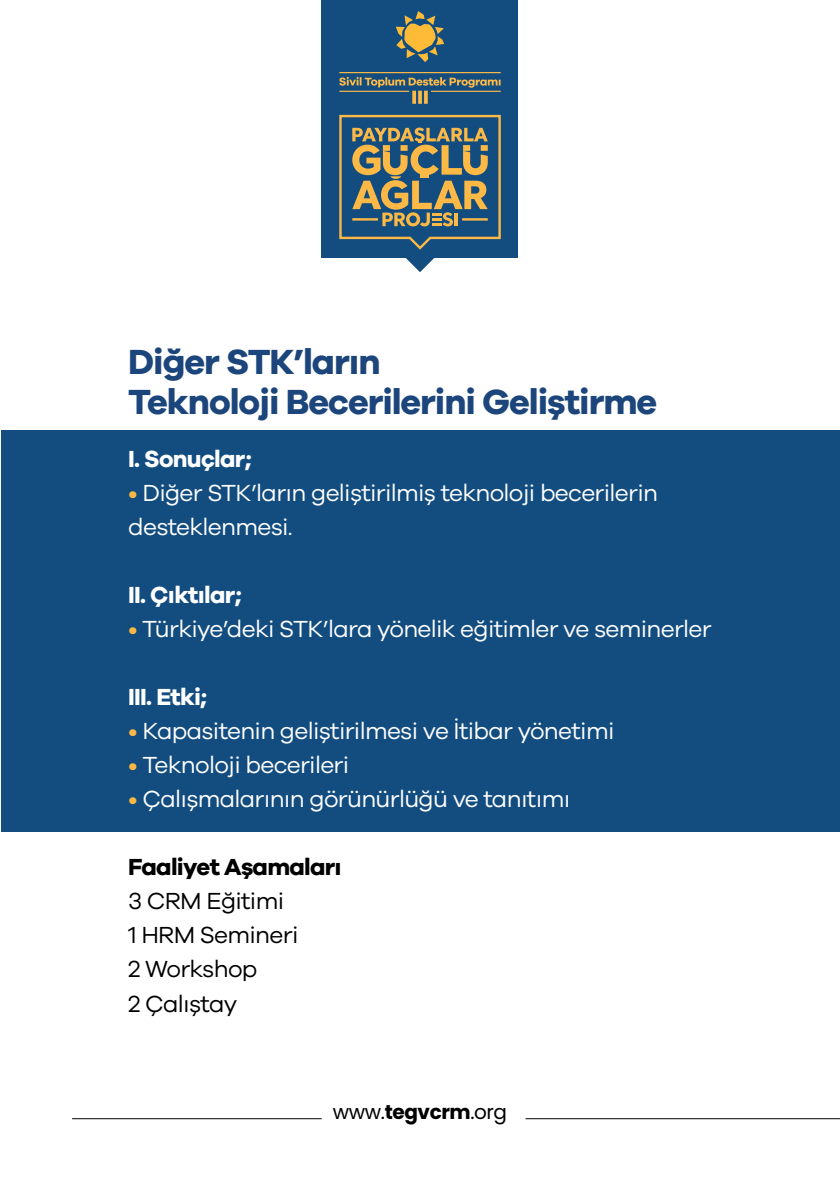
<style>
.page{position:relative;width:840px;height:1191px;background:#fff}
.page>*{position:absolute;margin:0;border:0;box-sizing:border-box;transform-origin:0 0}
.t1{font:700 36px/40px "Galano Grotesque";letter-spacing:-.03em;color:#1b457b}
.t2{font:24px/34px "Galano Grotesque";letter-spacing:-.03em;color:#fff}
.t3{font:24px/34px "Galano Grotesque";letter-spacing:-.03em;color:#000}
.t4{font:700 24px "Galano Grotesque";letter-spacing:-.03em;color:#fff}
.t5{font:700 24px "Galano Grotesque";letter-spacing:-.03em;color:#000}
.t6{font:20px "Poppins";letter-spacing:-.02em;color:#000}
.s1{color:#fdb945}
.s2{font-weight:700}
</style>
<div class="page">
<div style="left:1px;top:430px;width:838px;height:401px;background:#134d80"></div>
<div style="left:321px;top:0;width:197px;height:257px;background:#134d80"></div>
<hr style="left:339px;top:72px;width:161px;height:1px;background:#fdb945">
<svg style="left:338px;top:114px;width:163px;height:158px"></svg>
<hr style="left:352px;top:218px;width:26px;height:2px;background:#fdb945">
<hr style="left:462px;top:218px;width:25px;height:2px;background:#fdb945">
<div style="left:420px;top:171px;width:8px;height:7px;background:#fdb945"></div>
<svg style="left:339px;top:77px;width:161px;height:27px"></svg>
<svg style="left:395px;top:11px;width:49px;height:51px"></svg>
<hr style="left:525px;top:1118px;width:314px;height:1px;background:#000">
<hr style="left:72px;top:1118px;width:249px;height:1px;background:#000">
<h1 class="t1" style="left:128px;top:341px;width:530px">Diğer STK’ların<br>Teknoloji Becerilerini Geliştirme</h1>
<p class="t4" style="left:128px;top:444px;width:125px">I. Sonuçlar;</p>
<p class="t2" style="left:128px;top:475px;width:531px"><span class="s1">•</span> Diğer STK’ların geliştirilmiş teknoloji becerilerin desteklenmesi.</p>
<p class="t4" style="left:128px;top:580px;width:115px">II. Çıktılar;</p>
<p class="t2" style="left:128px;top:611px;width:584px"><span class="s1">•</span> Türkiye’deki STK’lara yönelik eğitimler ve seminerler</p>
<p class="t4" style="left:128px;top:682px;width:81px">III. Etki;</p>
<p class="t2" style="left:128px;top:713px;width:487px"><span class="s1">•</span> Kapasitenin geliştirilmesi ve İtibar yönetimi</p>
<p class="t2" style="left:128px;top:747px;width:222px"><span class="s1">•</span> Teknoloji becerileri</p>
<p class="t2" style="left:128px;top:781px;width:443px"><span class="s1">•</span> Çalışmalarının görünürlüğü ve tanıtımı</p>
<p class="t5" style="left:128px;top:852px;width:215px">Faaliyet Aşamaları</p>
<p class="t3" style="left:128px;top:883px;width:172px">3 CRM Eğitimi<br>1 HRM Semineri<br>2 Workshop<br>2 Çalıştay</p>
<p class="t6" style="left:332px;top:1100px;width:176px">www.<span class="s2">tegvcrm</span>.org</p>
</div>
